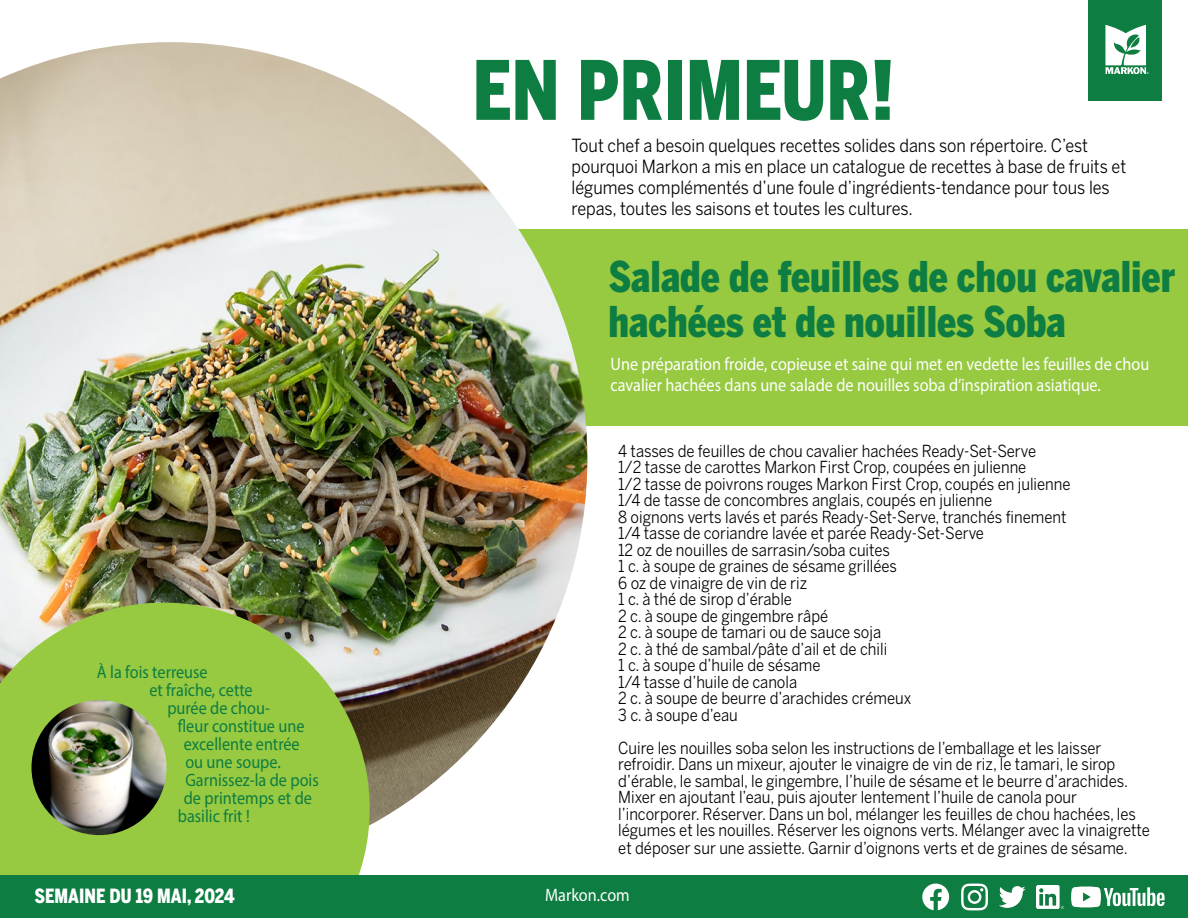
<style>
.page{position:relative;width:1188px;height:918px;background:#fff}
.page>*{position:absolute;margin:0;border:0;box-sizing:border-box;transform-origin:0 0}
.t1{font:900 81px "Benton Sans Cond";color:#0d7d41;scale:.9 1}
.t2{font:900 42px/45px "Benton Sans Cond";color:#0d7d41;scale:.9 1}
.t3{font:900 19.5px "Benton Sans Cond";color:#fff;scale:.9 1}
.t4{font:18px/21px "Benton Sans";color:#000;scale:.9 1}
.t5{font:18px/21px "Myriad Pro";color:#fff;scale:.9 1}
.t6{font:18px "Myriad Pro";color:#0d7d41;scale:.9 1}
.t7{font:16.5px/16.5px "Benton Sans";color:#000;scale:.9 1}
</style>
<div class="page">
<div style="left:285px;top:229px;width:903px;height:196px;background:#97c941"></div>
<img style="left:0;top:42px;width:587px;height:783px">
<svg style="left:0;top:603px;width:370px;height:273px;background:#98c24c"></svg>
<img style="left:32px;top:700px;width:134px;height:135px;border-radius:68px">
<div style="left:0;top:876px;width:1188px;height:42px;background:#0d7d41"></div>
<svg style="left:922px;top:884px;width:27px;height:26px"></svg>
<svg style="left:961px;top:884px;width:27px;height:26px"></svg>
<svg style="left:999px;top:886px;width:27px;height:22px"></svg>
<img style="left:1036px;top:886px;width:27px;height:22px">
<svg style="left:1071px;top:887px;width:94px;height:20px"></svg>
<div style="left:1089px;top:0;width:73px;height:100px;background:#0d7d41"></div>
<svg style="left:1105px;top:25px;width:44px;height:48px"></svg>
<h1 class="t1" style="left:472px;top:43px;width:470px">EN PRIMEUR!</h1>
<p class="t4" style="left:572px;top:134px;width:618px">Tout chef a besoin quelques recettes solides dans son répertoire. C’est pourquoi Markon a mis en place un catalogue de recettes à base de fruits et légumes complémentés d’une foule d’ingrédients-tendance pour tous les repas, toutes les saisons et toutes les cultures.</p>
<h2 class="t2" style="left:609px;top:254px;width:631px">Salade de feuilles de chou cavalier hachées et de nouilles Soba</h2>
<p class="t6" style="left:97px;top:661px;width:125px">À la fois terreuse</p>
<p class="t6" style="left:149px;top:679px;width:116px">et fraîche, cette</p>
<p class="t6" style="left:167px;top:697px;width:116px">purée de chou-</p>
<p class="t6" style="left:178px;top:715px;width:142px">fleur constitue une</p>
<p class="t6" style="left:184px;top:733px;width:130px">excellente entrée</p>
<p class="t6" style="left:185px;top:751px;width:108px">ou une soupe.</p>
<p class="t6" style="left:185px;top:769px;width:150px">Garnissez-la de pois</p>
<p class="t6" style="left:184px;top:787px;width:144px">de printemps et de</p>
<p class="t6" style="left:178px;top:805px;width:81px">basilic frit !</p>
<p class="t5" style="left:611px;top:353px;width:600px">Une préparation froide, copieuse et saine qui met en vedette les feuilles de chou cavalier hachées dans une salade de nouilles soba d’inspiration asiatique.</p>
<p class="t7" style="left:618px;top:442px;width:504px">4 tasses de feuilles de chou cavalier hachées Ready-Set-Serve<br>1/2 tasse de carottes Markon First Crop, coupées en julienne<br>1/2 tasse de poivrons rouges Markon First Crop, coupés en julienne 1/4 de tasse de concombres anglais, coupés en julienne<br>8 oignons verts lavés et parés Ready-Set-Serve, tranchés finement 1/4 tasse de coriandre lavée et parée Ready-Set-Serve<br>12 oz de nouilles de sarrasin/soba cuites<br>1 c. à soupe de graines de sésame grillées<br>6 oz de vinaigre de vin de riz<br>1 c. à thé de sirop d’érable<br>2 c. à soupe de gingembre râpé<br>2 c. à soupe de tamari ou de sauce soja<br>2 c. à thé de sambal/pâte d’ail et de chili<br>1 c. à soupe d’huile de sésame<br>1/4 tasse d’huile de canola<br>2 c. à soupe de beurre d’arachides crémeux<br>3 c. à soupe d’eau</p>
<p class="t7" style="left:618px;top:739px;width:592px">Cuire les nouilles soba selon les instructions de l’emballage et les laisser refroidir. Dans un mixeur, ajouter le vinaigre de vin de riz, le tamari, le sirop d’érable, le sambal, le gingembre, l’huile de sésame et le beurre d’arachides.<br>Mixer en ajoutant l’eau, puis ajouter lentement l’huile de canola pour l’incorporer. Réserver. Dans un bol, mélanger les feuilles de chou hachées, les légumes et les nouilles. Réserver les oignons verts. Mélanger avec la vinaigrette</p>
<p class="t7" style="left:618px;top:840px;width:568px">et déposer sur une assiette. Garnir d’oignons verts et de graines de sésame.</p>
<p class="t3" style="left:34px;top:885px;width:224px">SEMAINE DU 19 MAI, 2024</p>
<p class="t5" style="left:545px;top:884px;width:96px">Markon.com</p>
</div>
